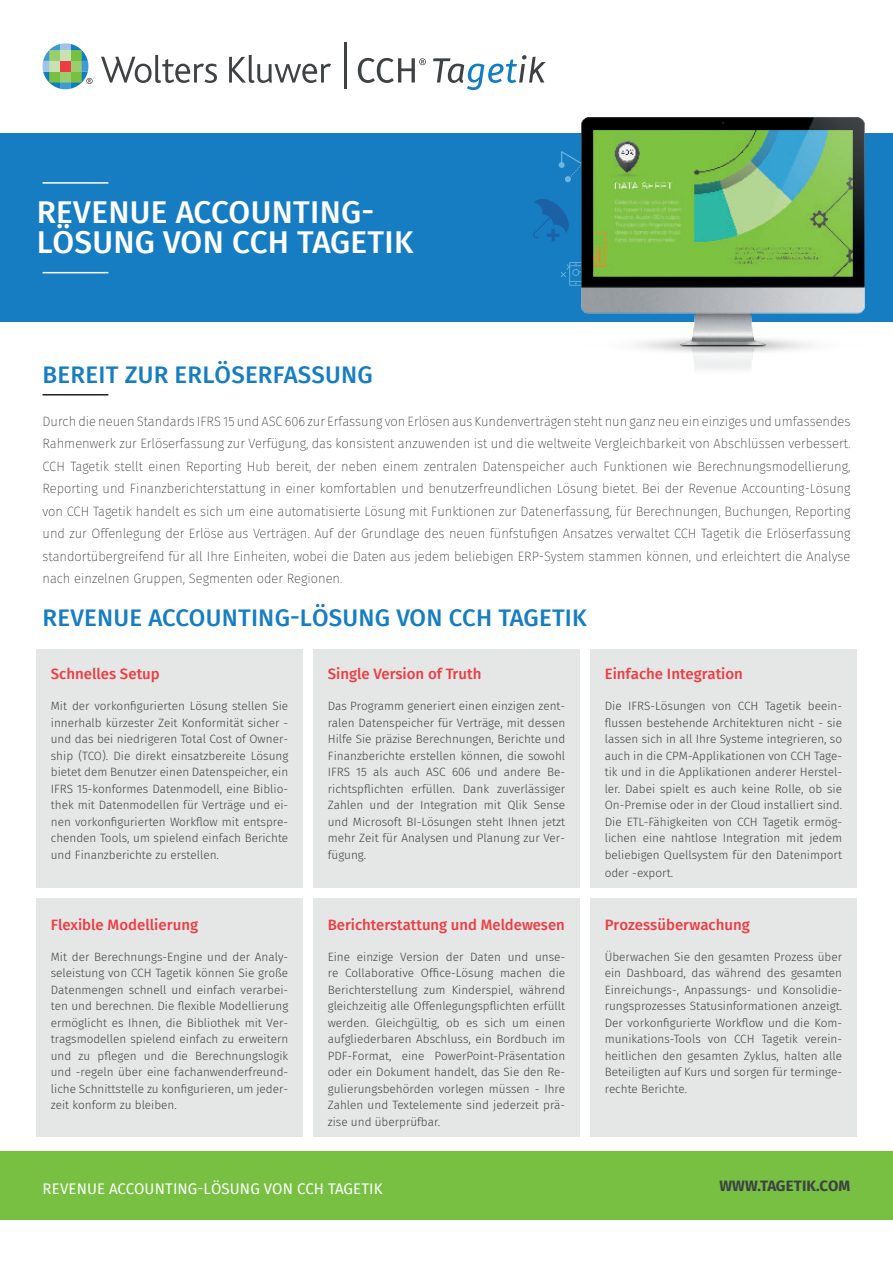
<style>
.page{position:relative;width:893px;height:1263px;background:#fff}
.page>*{position:absolute;margin:0;border:0;box-sizing:border-box;transform-origin:0 0}
.t1{font:500 31.5px/30px "Fira Sans";letter-spacing:.01em;color:#fff}
.t2{font:500 24px "Fira Sans";letter-spacing:.01em;color:#177dc2}
.t3{font:500 15px "Fira Sans";color:#ec3d43}
.t4{font:15px "Fira Sans";letter-spacing:.01em;color:#fff}
.t5{font:700 15px "Fira Sans";letter-spacing:.01em;color:#3f4244}
.t6{font:200 13.5px/22.5px "Fira Sans";color:#201d1e;text-align:justify;scale:.96 1}
.t7{font:300 12px/16.5px "Fira Sans";color:#3f4244;text-align:justify}
</style>
<div class="page">
<div style="left:0;top:1151px;width:893px;height:68px;background:#77c042"></div>
<hr style="left:43px;top:394px;width:65px;height:1px;background:#1b2022">
<hr style="left:344px;top:42px;width:2px;height:46px;background:#3f4244">
<svg style="left:358px;top:58px;width:68px;height:25px"></svg>
<svg style="left:433px;top:55px;width:113px;height:35px"></svg>
<svg style="left:101px;top:55px;width:116px;height:28px"></svg>
<svg style="left:229px;top:55px;width:102px;height:28px"></svg>
<svg style="left:43px;top:43px;width:50px;height:46px"></svg>
<div style="left:0;top:133px;width:893px;height:189px;background:#177dc2"></div>
<hr style="left:43px;top:182px;width:65px;height:2px;background:#fff">
<hr style="left:43px;top:272px;width:65px;height:1px;background:#fff">
<svg style="left:533px;top:199px;width:36px;height:42px"></svg>
<svg style="left:559px;top:151px;width:21px;height:31px"></svg>
<svg style="left:561px;top:262px;width:19px;height:24px"></svg>
<img style="left:580px;top:118px;width:285px;height:252px">
<div style="left:37px;top:650px;width:266px;height:238px;background:#e5e6e6"></div>
<div style="left:37px;top:899px;width:266px;height:238px;background:#e5e6e6"></div>
<div style="left:313px;top:650px;width:266px;height:238px;background:#e5e6e6"></div>
<div style="left:313px;top:899px;width:266px;height:238px;background:#e5e6e6"></div>
<div style="left:590px;top:650px;width:266px;height:238px;background:#e5e6e6"></div>
<div style="left:590px;top:899px;width:266px;height:238px;background:#e5e6e6"></div>
<h1 class="t1" style="left:37px;top:195px;width:378px">REVENUE ACCOUNTING-<br>LÖSUNG VON CCH TAGETIK</h1>
<h2 class="t2" style="left:43px;top:355px;width:332px">BEREIT ZUR ERLÖSERFASSUNG</h2>
<p class="t6" style="left:43px;top:410px;width:843px">Durch die neuen Standards IFRS 15 und ASC 606 zur Erfassung von Erlösen aus Kundenverträgen steht nun ganz neu ein einziges und umfassendes Rahmenwerk zur Erlöserfassung zur Verfügung, das konsistent anzuwenden ist und die weltweite Vergleichbarkeit von Abschlüssen verbessert.<br>CCH Tagetik stellt einen Reporting Hub bereit, der neben einem zentralen Datenspeicher auch Funktionen wie Berechnungsmodellierung, Reporting und Finanzberichterstattung in einer komfortablen und benutzerfreundlichen Lösung bietet. Bei der Revenue Accounting-Lösung von CCH Tagetik handelt es sich um eine automatisierte Lösung mit Funktionen zur Datenerfassung, für Berechnungen, Buchungen, Reporting und zur Offenlegung der Erlöse aus Verträgen. Auf der Grundlage des neuen fünfstufigen Ansatzes verwaltet CCH Tagetik die Erlöserfassung standortübergreifend für all Ihre Einheiten, wobei die Daten aus jedem beliebigen ERP-System stammen können, und erleichtert die Analyse nach einzelnen Gruppen, Segmenten oder Regionen.</p>
<h2 class="t2" style="left:43px;top:598px;width:546px">REVENUE ACCOUNTING-LÖSUNG VON CCH TAGETIK</h2>
<p class="t3" style="left:51px;top:662px;width:111px">Schnelles Setup</p>
<p class="t7" style="left:51px;top:698px;width:239px">Mit der vorkonfigurierten Lösung stellen Sie innerhalb kürzester Zeit Konformität sicher - und das bei niedrigeren Total Cost of Owner&shy;ship (TCO). Die direkt einsatzbereite Lösung bietet dem Benutzer einen Datenspeicher, ein IFRS 15-konformes Datenmodell, eine Biblio&shy;thek mit Datenmodellen für Verträge und ei&shy;nen vorkonfigurierten Workflow mit entspre&shy;chenden Tools, um spielend einfach Berichte und Finanzberichte zu erstellen.</p>
<p class="t3" style="left:51px;top:913px;width:149px">Flexible Modellierung</p>
<p class="t7" style="left:51px;top:948px;width:239px">Mit der Berechnungs-Engine und der Analy&shy;seleistung von CCH Tagetik können Sie große Datenmengen schnell und einfach verarbei&shy;ten und berechnen. Die flexible Modellierung ermöglicht es Ihnen, die Bibliothek mit Ver&shy;tragsmodellen spielend einfach zu erweitern und zu pflegen und die Berechnungslogik und -regeln über eine fachanwenderfreund&shy;liche Schnittstelle zu konfigurieren, um jeder&shy;zeit konform zu bleiben.</p>
<p class="t3" style="left:328px;top:662px;width:155px">Single Version of Truth</p>
<p class="t7" style="left:328px;top:698px;width:239px">Das Programm generiert einen einzigen zent&shy;ralen Datenspeicher für Verträge, mit dessen Hilfe Sie präzise Berechnungen, Berichte und Finanzberichte erstellen können, die sowohl IFRS 15 als auch ASC 606 und andere Be&shy;richtspflichten erfüllen. Dank zuverlässiger Zahlen und der Integration mit Qlik Sense und Microsoft BI-Lösungen steht Ihnen jetzt mehr Zeit für Analysen und Planung zur Ver&shy;fügung.</p>
<p class="t3" style="left:328px;top:913px;width:239px">Berichterstattung und Meldewesen</p>
<p class="t7" style="left:328px;top:948px;width:239px">Eine einzige Version der Daten und unse&shy;re Collaborative Office-Lösung machen die Berichterstellung zum Kinderspiel, während gleichzeitig alle Offenlegungspflichten erfüllt werden. Gleichgültig, ob es sich um einen aufgliederbaren Abschluss, ein Bordbuch im PDF-Format, eine PowerPoint-Präsentation oder ein Dokument handelt, das Sie den Re&shy;gulierungsbehörden vorlegen müssen - Ihre Zahlen und Textelemente sind jederzeit prä&shy;zise und überprüfbar.</p>
<p class="t3" style="left:605px;top:662px;width:140px">Einfache Integration</p>
<p class="t7" style="left:605px;top:698px;width:239px">Die IFRS-Lösungen von CCH Tagetik beein&shy;flussen bestehende Architekturen nicht - sie lassen sich in all Ihre Systeme integrieren, so auch in die CPM-Applikationen von CCH Tage&shy;tik und in die Applikationen anderer Herstel&shy;ler. Dabei spielt es auch keine Rolle, ob sie On-Premise oder in der Cloud installiert sind.<br>Die ETL-Fähigkeiten von CCH Tagetik ermög&shy;lichen eine nahtlose Integration mit jedem beliebigen Quellsystem für den Datenimport</p>
<p class="t7" style="left:605px;top:864px;width:70px">oder -export.</p>
<p class="t3" style="left:605px;top:913px;width:147px">Prozessüberwachung</p>
<p class="t7" style="left:605px;top:948px;width:239px">Überwachen Sie den gesamten Prozess über ein Dashboard, das während des gesamten Einreichungs-, Anpassungs- und Konsolidie&shy;rungsprozesses Statusinformationen anzeigt.<br>Der vorkonfigurierte Workflow und die Kom&shy;munikations-Tools von CCH Tagetik verein&shy;heitlichen den gesamten Zyklus, halten alle Beteiligten auf Kurs und sorgen für terminge&shy;rechte Berichte.</p>
<p class="t4" style="left:43px;top:1177px;width:342px">REVENUE ACCOUNTING-LÖSUNG VON CCH TAGETIK</p>
<p class="t5" style="left:719px;top:1173px;width:133px">WWW.TAGETIK.COM</p>
</div>
